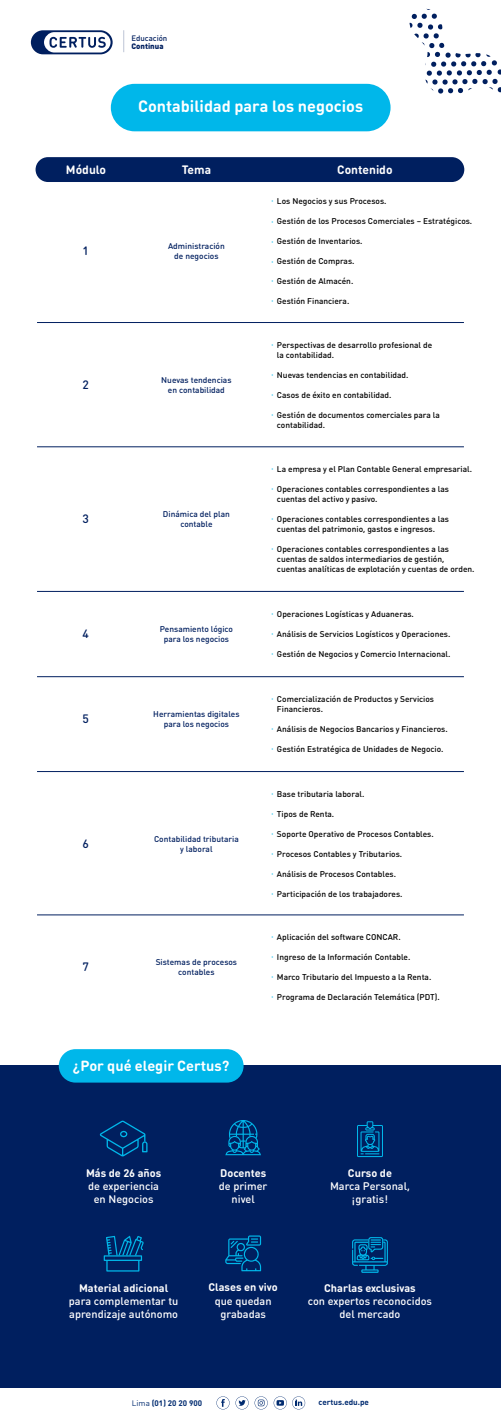
<style>
.page{position:relative;width:501px;height:1422px;background:#fff}
.page>*{position:absolute;margin:0;border:0;box-sizing:border-box;transform-origin:0 0}
.t1{font:700 16.2px "DIN Round OT";color:#fff}
.t2{font:700 14.5px "DIN Round OT";color:#fff}
.t3{font:700 12.05px "DIN Round OT";color:#fff}
.t4{font:500 12.05px "DIN Round OT";color:#001f5f}
.t5{font:500 10.95px/13.1px "DIN Round OT";color:#fff;text-align:center}
.t6{font:700 10.95px "DIN Round OT";color:#fff}
.t7{font:500 8.35px/10px "DIN Round OT";color:#000}
.t8{font:500 8.35px/10px "DIN Round OT";color:#001f5f;text-align:center}
.t9{font:700 8px "DIN Round OT";color:#002b70}
.t10{font:500 7.8px "DIN Round OT";color:#001f5f}
.t11{font:900 7.8px "DIN Round OT";color:#001f5f}
.s1{color:#00b7ea}
.s2{font-weight:400}
</style>
<div class="page">
<div style="left:111px;top:84px;width:279px;height:47px;background:#00b7ea;border-radius:24px"></div>
<div style="left:35px;top:157px;width:428px;height:25px;background:#001f5f;border-radius:12px"></div>
<svg style="left:409px;top:9px;width:91px;height:85px"></svg>
<div style="left:31px;top:30px;width:81px;height:24px;background:#001f5f;border-radius:12px"></div>
<svg style="left:44px;top:32px;width:66px;height:21px"></svg>
<svg style="left:124px;top:30px;width:1px;height:22px"></svg>
<div style="left:0;top:1065px;width:500px;height:322px;background:#001f5f"></div>
<div style="left:59px;top:1049px;width:184px;height:33px;background:#00b7ea;border-radius:17px"></div>
<svg style="left:104px;top:1235px;width:40px;height:36px"></svg>
<svg style="left:100px;top:1120px;width:47px;height:36px"></svg>
<svg style="left:225px;top:1235px;width:36px;height:36px"></svg>
<svg style="left:225px;top:1120px;width:36px;height:35px"></svg>
<svg style="left:352px;top:1237px;width:35px;height:35px"></svg>
<svg style="left:357px;top:1121px;width:25px;height:36px"></svg>
<svg style="left:216px;top:1396px;width:13px;height:13px"></svg>
<svg style="left:235px;top:1396px;width:13px;height:13px"></svg>
<svg style="left:273px;top:1396px;width:13px;height:13px"></svg>
<svg style="left:292px;top:1396px;width:13px;height:13px"></svg>
<svg style="left:254px;top:1396px;width:13px;height:13px"></svg>
<hr style="left:37px;top:446px;width:426px;height:1px;background:#001f5f">
<hr style="left:37px;top:322px;width:426px;height:1px;background:#001f5f">
<hr style="left:37px;top:591px;width:426px;height:1px;background:#001f5f">
<hr style="left:37px;top:676px;width:426px;height:1px;background:#001f5f">
<hr style="left:37px;top:771px;width:426px;height:1px;background:#001f5f">
<hr style="left:37px;top:914px;width:426px;height:1px;background:#001f5f">
<p class="t10" style="left:131px;top:33px;width:37px">Educación</p>
<p class="t11" style="left:131px;top:41px;width:33px">Continua</p>
<h1 class="t1" style="left:138px;top:96px;width:226px">Contabilidad para los negocios</h1>
<h3 class="t3" style="left:66px;top:162px;width:42px">Módulo</h3>
<h3 class="t3" style="left:181px;top:162px;width:31px">Tema</h3>
<h3 class="t3" style="left:337px;top:162px;width:57px">Contenido</h3>
<h3 class="t4" style="left:82px;top:243px;width:8px">1</h3>
<p class="t8" style="left:168px;top:241px;width:58px">Administración de negocios</p>
<h3 class="t4" style="left:82px;top:377px;width:8px">2</h3>
<p class="t8" style="left:161px;top:374px;width:72px">Nuevas tendencias en contabilidad</p>
<h3 class="t4" style="left:82px;top:511px;width:8px">3</h3>
<p class="t8" style="left:163px;top:509px;width:68px">Dinámica del plan contable</p>
<h3 class="t4" style="left:82px;top:625px;width:8px">4</h3>
<p class="t8" style="left:159px;top:623px;width:75px">Pensamiento lógico para los negocios</p>
<h3 class="t4" style="left:82px;top:711px;width:8px">5</h3>
<p class="t8" style="left:153px;top:708px;width:88px">Herramientas digitales para los negocios</p>
<h3 class="t4" style="left:82px;top:835px;width:8px">6</h3>
<p class="t8" style="left:154px;top:833px;width:86px">Contabilidad tributaria y laboral</p>
<h3 class="t4" style="left:82px;top:959px;width:8px">7</h3>
<p class="t8" style="left:155px;top:956px;width:83px">Sistemas de procesos contables</p>
<h2 class="t2" style="left:73px;top:1056px;width:158px">¿Por qué elegir Certus?</h2>
<p class="t7" style="left:271px;top:196px;width:117px"><span class="s1">·</span> Los Negocios y sus Procesos.</p>
<p class="t7" style="left:271px;top:216px;width:202px"><span class="s1">·</span> Gestión de los Procesos Comerciales – Estratégicos.</p>
<p class="t7" style="left:271px;top:236px;width:93px"><span class="s1">·</span> Gestión de Inventarios.</p>
<p class="t7" style="left:271px;top:256px;width:85px"><span class="s1">·</span> Gestión de Compras.</p>
<p class="t7" style="left:271px;top:276px;width:84px"><span class="s1">·</span> Gestión de Almacén.</p>
<p class="t7" style="left:271px;top:296px;width:79px"><span class="s1">·</span> Gestión Financiera.</p>
<p class="t7" style="left:276px;top:339px;width:156px;text-indent:-6px"><span class="s1">·</span> Perspectivas de desarrollo profesional de la contabilidad.</p>
<p class="t7" style="left:271px;top:369px;width:139px"><span class="s1">·</span> Nuevas tendencias en contabilidad.</p>
<p class="t7" style="left:271px;top:389px;width:122px"><span class="s1">·</span> Casos de éxito en contabilidad.</p>
<p class="t7" style="left:276px;top:409px;width:164px;text-indent:-6px"><span class="s1">·</span> Gestión de documentos comerciales para la contabilidad.</p>
<p class="t7" style="left:271px;top:464px;width:202px"><span class="s1">·</span> La empresa y el Plan Contable General empresarial.</p>
<p class="t7" style="left:276px;top:484px;width:173px;text-indent:-6px"><span class="s1">·</span> Operaciones contables correspondientes a las cuentas del activo y pasivo.</p>
<p class="t7" style="left:276px;top:514px;width:173px;text-indent:-6px"><span class="s1">·</span> Operaciones contables correspondientes a las cuentas del patrimonio, gastos e ingresos.</p>
<p class="t7" style="left:276px;top:544px;width:199px;text-indent:-6px"><span class="s1">·</span> Operaciones contables correspondientes a las cuentas de saldos intermediarios de gestión, cuentas analíticas de explotación y cuentas de orden.</p>
<p class="t7" style="left:271px;top:608px;width:144px"><span class="s1">·</span> Operaciones Logísticas y Aduaneras.</p>
<p class="t7" style="left:271px;top:628px;width:180px"><span class="s1">·</span> Análisis de Servicios Logísticos y Operaciones.</p>
<p class="t7" style="left:271px;top:648px;width:180px"><span class="s1">·</span> Gestión de Negocios y Comercio Internacional.</p>
<p class="t7" style="left:276px;top:693px;width:158px;text-indent:-6px"><span class="s1">·</span> Comercialización de Productos y Servicios<br>Financieros.</p>
<p class="t7" style="left:271px;top:723px;width:178px"><span class="s1">·</span> Análisis de Negocios Bancarios y Financieros.</p>
<p class="t7" style="left:271px;top:743px;width:174px"><span class="s1">·</span> Gestión Estratégica de Unidades de Negocio.</p>
<p class="t7" style="left:271px;top:788px;width:94px"><span class="s1">·</span> Base tributaria laboral.</p>
<p class="t7" style="left:271px;top:808px;width:65px"><span class="s1">·</span> Tipos de Renta.</p>
<p class="t7" style="left:271px;top:828px;width:164px"><span class="s1">·</span> Soporte Operativo de Procesos Contables.</p>
<p class="t7" style="left:271px;top:848px;width:132px"><span class="s1">·</span> Procesos Contables y Tributarios.</p>
<p class="t7" style="left:271px;top:868px;width:126px"><span class="s1">·</span> Análisis de Procesos Contables.</p>
<p class="t7" style="left:271px;top:888px;width:133px"><span class="s1">·</span> Participación de los trabajadores.</p>
<p class="t7" style="left:271px;top:931px;width:131px"><span class="s1">·</span> Aplicación del software CONCAR.</p>
<p class="t7" style="left:271px;top:951px;width:140px"><span class="s1">·</span> Ingreso de la Información Contable.</p>
<p class="t7" style="left:271px;top:971px;width:161px"><span class="s1">·</span> Marco Tributario del Impuesto a la Renta.</p>
<p class="t7" style="left:271px;top:991px;width:170px"><span class="s1">·</span> Programa de Declaración Telemática (PDT).</p>
<h3 class="t6" style="left:86px;top:1165px;width:77px">Más de 26 años</h3>
<h3 class="t5" style="left:88px;top:1179px;width:72px">de experiencia en Negocios</h3>
<h3 class="t6" style="left:79px;top:1280px;width:91px">Material adicional</h3>
<h3 class="t5" style="left:69px;top:1294px;width:111px;text-align:left">para complementar tu aprendizaje autónomo</h3>
<h3 class="t6" style="left:220px;top:1165px;width:47px">Docentes</h3>
<h3 class="t5" style="left:218px;top:1179px;width:50px">de primer nivel</h3>
<h3 class="t6" style="left:208px;top:1280px;width:71px">Clases en vivo</h3>
<h3 class="t5" style="left:214px;top:1293px;width:58px">que quedan grabadas</h3>
<h3 class="t6" style="left:347px;top:1166px;width:45px">Curso de</h3>
<h3 class="t5" style="left:329px;top:1179px;width:81px">Marca Personal, ¡gratis!</h3>
<h3 class="t6" style="left:324px;top:1280px;width:93px">Charlas exclusivas</h3>
<h3 class="t5" style="left:307px;top:1294px;width:126px">con expertos reconocidos del mercado</h3>
<p class="t9" style="left:132px;top:1397px;width:72px"><span class="s2">Lima</span> (01) 20 20 900</p>
<p class="t9" style="left:318px;top:1396px;width:52px">certus.edu.pe</p>
</div>
